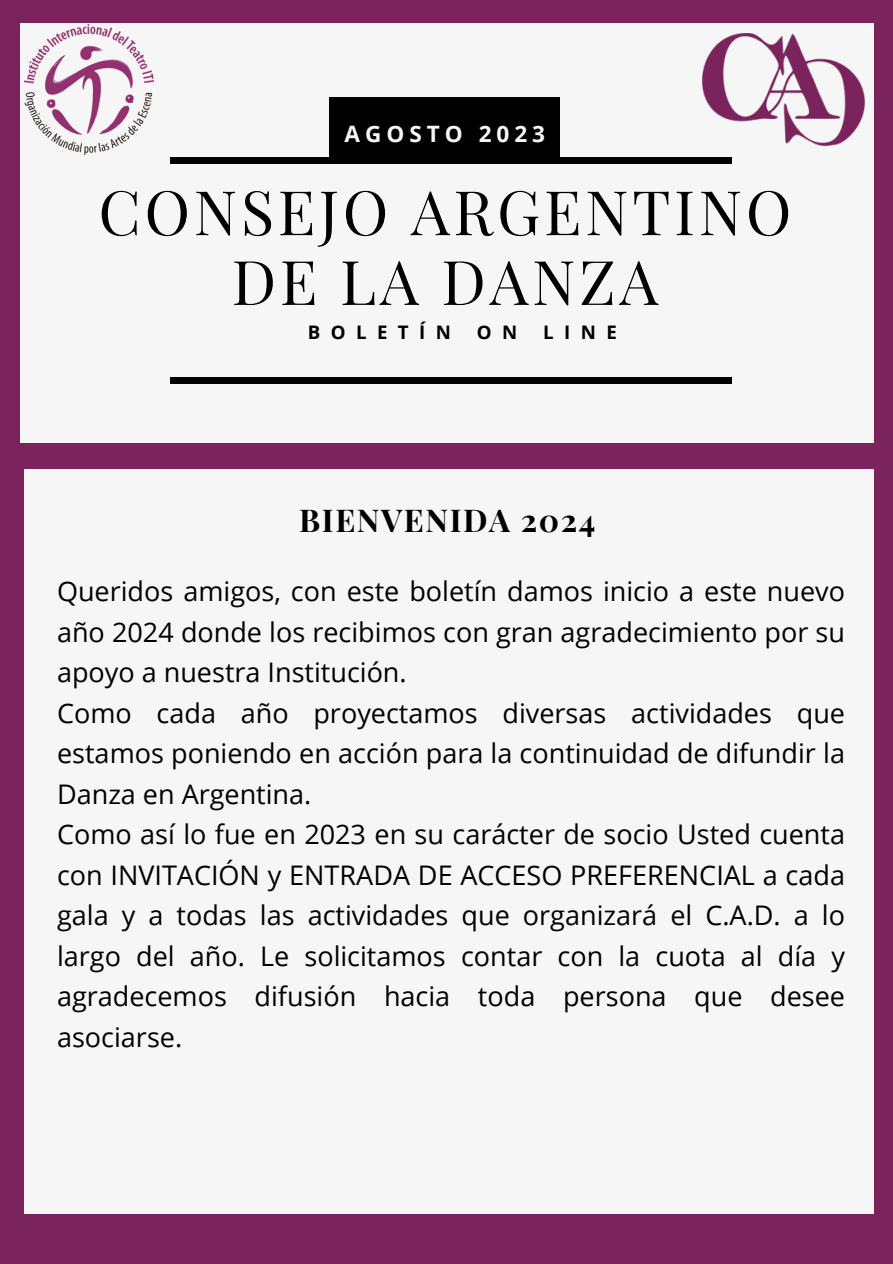
<style>
.page{position:relative;width:893px;height:1264px;background:#fff}
.page>*{position:absolute;margin:0;border:0;box-sizing:border-box;transform-origin:0 0}
.t1{font:61.5px/69.8px "Playfair Display";letter-spacing:.06em;color:#000;text-align:center}
.t2{font:700 31.5px "Playfair Display";letter-spacing:.05em;color:#000}
.t3{font:27px/40.5px "Open Sans";color:#000;text-align:justify}
.t4{font:700 22.65px "Open Sans";letter-spacing:.22em;color:#f6f6f6}
.t5{font:700 18.6px "Open Sans";letter-spacing:.56em;color:#000}
</style>
<div class="page">
<div style="left:0;top:0;width:892px;height:1263px;background:#7b235c"></div>
<div style="left:20px;top:23px;width:853px;height:419px;background:#f6f6f6"></div>
<div style="left:330px;top:98px;width:229px;height:63px;background:#000"></div>
<div style="left:170px;top:157px;width:561px;height:6px;background:#000"></div>
<div style="left:170px;top:377px;width:561px;height:6px;background:#000"></div>
<div style="left:24px;top:469px;width:850px;height:744px;background:#f6f6f6"></div>
<img style="left:24px;top:24px;width:130px;height:131px">
<img style="left:702px;top:33px;width:162px;height:113px">
<p class="t4" style="left:344px;top:118px;width:202px">AGOSTO 2023</p>
<p class="t1" style="left:98px;top:175px;width:694px">CONSEJO ARGENTINO<br>DE LA DANZA</p>
<p class="t5" style="left:308px;top:319px;width:145px">BOLETÍN</p>
<p class="t5" style="left:477px;top:319px;width:42px">O N</p>
<p class="t5" style="left:543px;top:319px;width:75px">LINE</p>
<p class="t2" style="left:299px;top:498px;width:298px">BIENVENIDA 2024</p>
<p class="t3" style="left:57px;top:570px;width:789px">Queridos amigos, con este boletín damos inicio a este nuevo año 2024 donde los recibimos con gran agradecimiento por su apoyo a nuestra Institución.</p>
<p class="t3" style="left:57px;top:692px;width:789px">Como cada año proyectamos diversas actividades que estamos poniendo en acción para la continuidad de difundir la Danza en Argentina.</p>
<p class="t3" style="left:57px;top:813px;width:789px">Como así lo fue en 2023 en su carácter de socio Usted cuenta con INVITACIÓN y ENTRADA DE ACCESO PREFERENCIAL a cada gala y a todas las actividades que organizará el C.A.D. a lo largo del año. Le solicitamos contar con la cuota al día y agradecemos difusión hacia toda persona que desee asociarse.</p>
</div>
